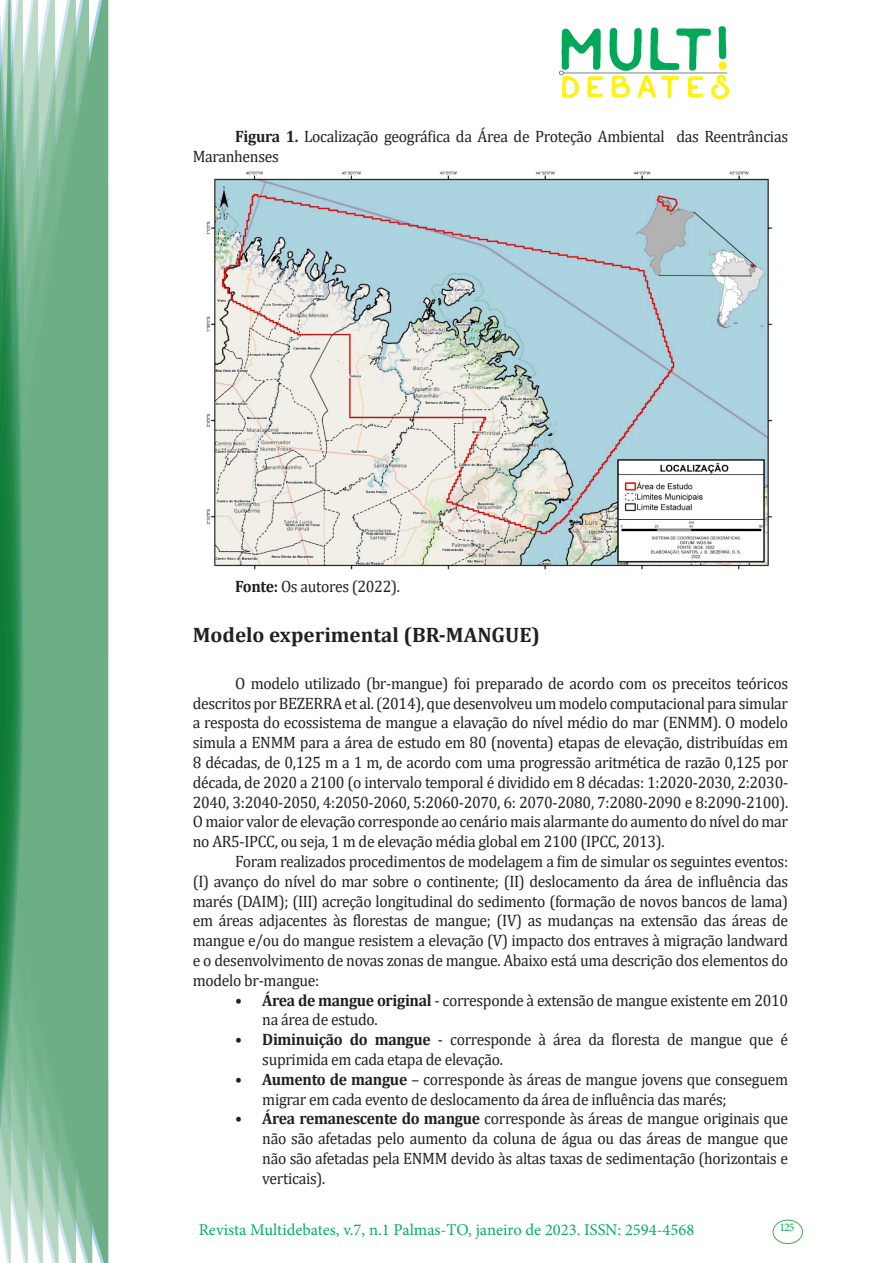
<style>
.page{position:relative;width:893px;height:1263px;background:#fff}
.page>*{position:absolute;margin:0;border:0;box-sizing:border-box;transform-origin:0 0}
.Titulo_2{font:700 21px "Cambria";color:#231f20}
.texto{font:16.5px/19.8px "Cambria";letter-spacing:-.02em;color:#231f20;scale:.95 1}
.t1{font:16.5px "Minion Pro";color:#00b064}
.t2{font:11.7px "Minion Pro";color:#00b064}
.s1{font-weight:700}
</style>
<div class="page">
<img style="left:559px;top:26px;width:169px;height:72px">
<div style="left:95px;top:0;width:14px;height:1263px;background:#6caf84"></div>
<svg style="left:79px;top:0;width:16px;height:1263px;fill:#6caf84"></svg>
<svg style="left:62px;top:0;width:17px;height:1263px;fill:#6caf84"></svg>
<svg style="left:45px;top:0;width:17px;height:1263px;fill:#6caf84"></svg>
<svg style="left:30px;top:0;width:15px;height:1263px;fill:#6caf84"></svg>
<svg style="left:0;top:0;width:30px;height:1263px"></svg>
<div style="left:772px;top:1219px;width:31px;height:25px;border:1px solid #40ae49;border-radius:50%"></div>
<img style="left:207px;top:171px;width:566px;height:399px">
<p class="texto" style="left:193px;top:127px;width:628px;text-indent:43px"><span class="s1">Figura 1.</span> Localização geográfica da Área de Proteção Ambiental das Reentrâncias<br>Maranhenses</p>
<p class="texto" style="left:235px;top:576px;width:175px"><span class="s1">Fonte:</span> Os autores (2022).</p>
<p class="Titulo_2" style="left:193px;top:620px;width:349px">Modelo experimental (BR-MANGUE)</p>
<p class="texto" style="left:193px;top:673px;width:628px;text-align:justify;text-indent:43px">O modelo utilizado (br-mangue) foi preparado de acordo com os preceitos teóricos descritos por BEZERRA et al. (2014), que desenvolveu um modelo computacional para simular a resposta do ecossistema de mangue a elavação do nível médio do mar (ENMM). O modelo simula a ENMM para a área de estudo em 80 (noventa) etapas de elevação, distribuídas em 8 décadas, de 0,125 m a 1 m, de acordo com uma progressão aritmética de razão 0,125 por década, de 2020 a 2100 (o intervalo temporal é dividido em 8 décadas: 1:2020-2030, 2:2030- 2040, 3:2040-2050, 4:2050-2060, 5:2060-2070, 6: 2070-2080, 7:2080-2090 e 8:2090-2100).<br>O maior valor de elevação corresponde ao cenário mais alarmante do aumento do nível do mar no AR5-IPCC, ou seja, 1 m de elevação média global em 2100 (IPCC, 2013).</p>
<p class="texto" style="left:193px;top:851px;width:628px;text-align:justify;text-indent:43px">Foram realizados procedimentos de modelagem a fim de simular os seguintes eventos: (I) avanço do nível do mar sobre o continente; (II) deslocamento da área de influência das marés (DAIM); (III) acreção longitudinal do sedimento (formação de novos bancos de lama) em áreas adjacentes às florestas de mangue; (IV) as mudanças na extensão das áreas de mangue e/ou do mangue resistem a elevação (V) impacto dos entraves à migração landward e o desenvolvimento de novas zonas de mangue. Abaixo está uma descrição dos elementos do modelo br-mangue:</p>
<p class="texto" style="left:262px;top:990px;width:555px;text-indent:-27px"><span class="s1">• Área de mangue original</span> - corresponde à extensão de mangue existente em 2010 na área de estudo.</p>
<p class="texto" style="left:262px;top:1029px;width:555px;text-indent:-27px"><span class="s1">• Diminuição do mangue</span> - corresponde à área da floresta de mangue que é suprimida em cada etapa de elevação.</p>
<p class="texto" style="left:262px;top:1069px;width:555px;text-indent:-27px"><span class="s1">• Aumento de mangue</span> – corresponde às áreas de mangue jovens que conseguem migrar em cada evento de deslocamento da área de influência das marés;</p>
<p class="texto" style="left:262px;top:1109px;width:555px;text-align:justify;text-indent:-27px"><span class="s1">• Área remanescente do mangue</span> corresponde às áreas de mangue originais que não são afetadas pelo aumento da coluna de água ou das áreas de mangue que não são afetadas pela ENMM devido às altas taxas de sedimentação (horizontais e verticais).</p>
<p class="t1" style="left:199px;top:1218px;width:497px">Revista Multidebates, v.7, n.1 Palmas-TO, janeiro de 2023. ISSN: 2594-4568</p>
<p class="t2" style="left:779px;top:1219px;width:16px">125</p>
</div>
